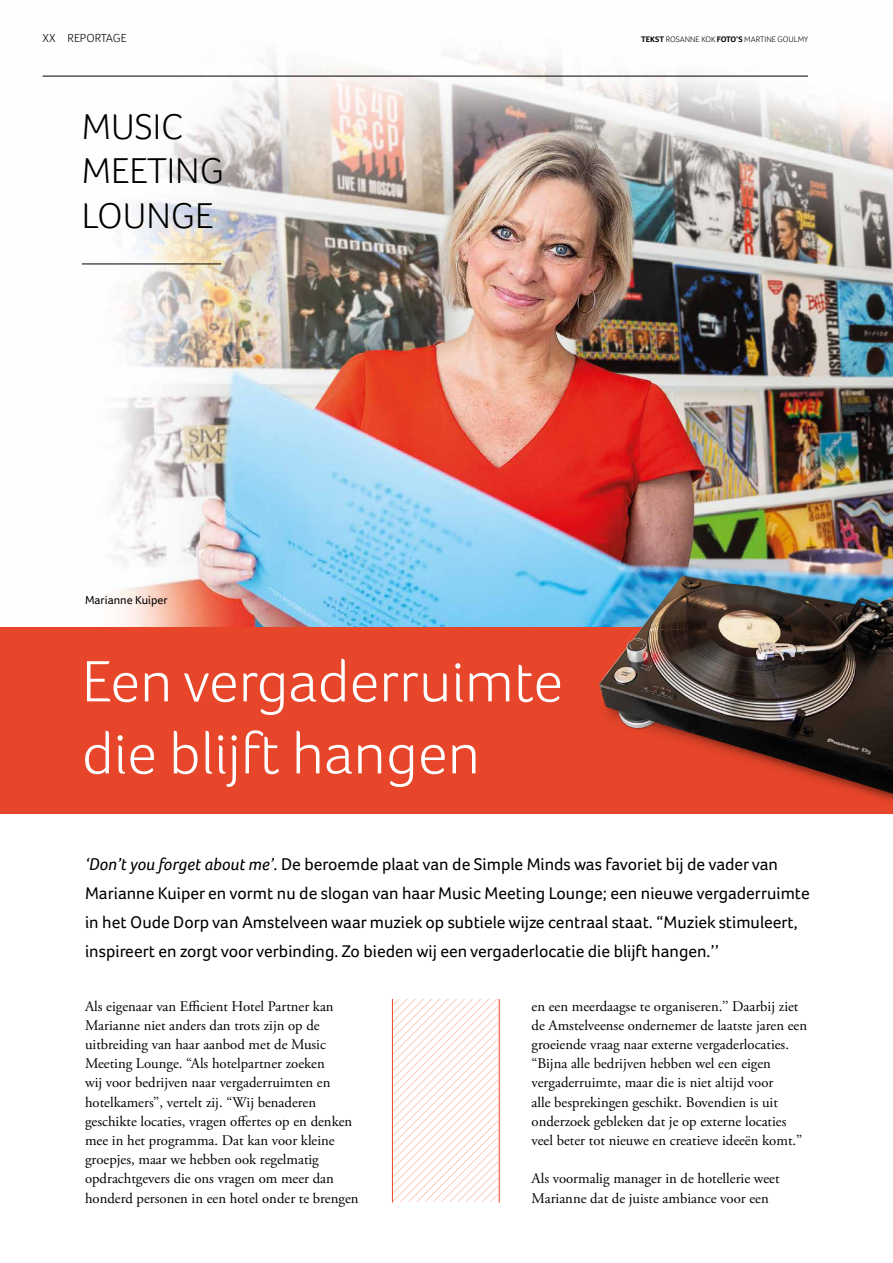
<style>
.page{position:relative;width:893px;height:1263px;background:#fff}
.page>*{position:absolute;margin:0;border:0;box-sizing:border-box;transform-origin:0 0}
.t1{font:300 60px/72px "Foco";color:#fff}
.t2{font:300 37.05px/44.4px "Foco";color:#000}
.t3{font:17.4px/29.1px "Foco";color:#000}
.t4{font:14.7px/19.2px "Adobe Garamond Pro";color:#000}
.t5{font:12px "Foco";color:#000}
.t6{font:300 12px "Foco";color:#000}
.t7{font:300 8.25px "Foco";color:#000}
.s1{font-weight:700}
.s2{font-style:italic}
</style>
<div class="page">
<svg style="left:393px;top:999px;width:106px;height:203px"></svg>
<div style="left:0;top:626px;width:893px;height:187px;background:#e8462a"></div>
<img style="left:42px;top:56px;width:851px;height:570px">
<hr style="left:43px;top:76px;width:765px;height:1px;background:#000">
<hr style="left:82px;top:263px;width:139px;height:1px;background:#000">
<hr style="left:392px;top:999px;width:1px;height:203px;background:#e8462a">
<hr style="left:499px;top:999px;width:1px;height:203px;background:#e8462a">
<img style="left:579px;top:518px;width:314px;height:296px">
<p class="t6" style="left:43px;top:31px;width:86px">XX REPORTAGE</p>
<h2 class="t2" style="left:82px;top:104px;width:139px">MUSIC<br>MEETING<br>LOUNGE</h2>
<p class="t7" style="left:641px;top:35px;width:168px"><span class="s1">Tekst</span> ROSANNE KOK <span class="s1">FOTO’S</span> MARTINE GOULMY</p>
<p class="t5" style="left:85px;top:593px;width:84px">Marianne Kuiper</p>
<h1 class="t1" style="left:82px;top:645px;width:483px">EEN VERGADERRUIMTE<br>DIE BLIJFT HANGEN</h1>
<p class="t3" style="left:85px;top:849px;width:726px"><span class="s2">‘Don’t you forget about me’.</span> De beroemde plaat van de Simple Minds was favoriet bij de vader van Marianne Kuiper en vormt nu de slogan van haar Music Meeting Lounge; een nieuwe vergaderruimte in het Oude Dorp van Amstelveen waar muziek op subtiele wijze centraal staat. “Muziek stimuleert, inspireert en zorgt voor verbinding. Zo bieden wij een vergaderlocatie die blijft hangen.’’</p>
<p class="t4" style="left:85px;top:997px;width:275px">Als eigenaar van Efficient Hotel Partner kan Marianne niet anders dan trots zijn op de uitbreiding van haar aanbod met de Music Meeting Lounge. “Als hotelpartner zoeken<br>wij voor bedrijven naar vergaderruimten en hotelkamers’’, vertelt zij. “Wij benaderen geschikte locaties, vragen offertes op en denken mee in het programma. Dat kan voor kleine groepjes, maar we hebben ook regelmatig opdrachtgevers die ons vragen om meer dan honderd personen in een hotel onder te brengen</p>
<p class="t4" style="left:531px;top:997px;width:277px">en een meerdaagse te organiseren.’’ Daarbij ziet de Amstelveense ondernemer de laatste jaren een groeiende vraag naar externe vergaderlocaties. “Bijna alle bedrijven hebben wel een eigen vergaderruimte, maar die is niet altijd voor<br>alle besprekingen geschikt. Bovendien is uit onderzoek gebleken dat je op externe locaties veel beter tot nieuwe en creatieve ideeën komt.’’</p>
<p class="t4" style="left:531px;top:1169px;width:250px">Als voormalig manager in de hotellerie weet<br>Marianne dat de juiste ambiance voor een</p>
</div>
